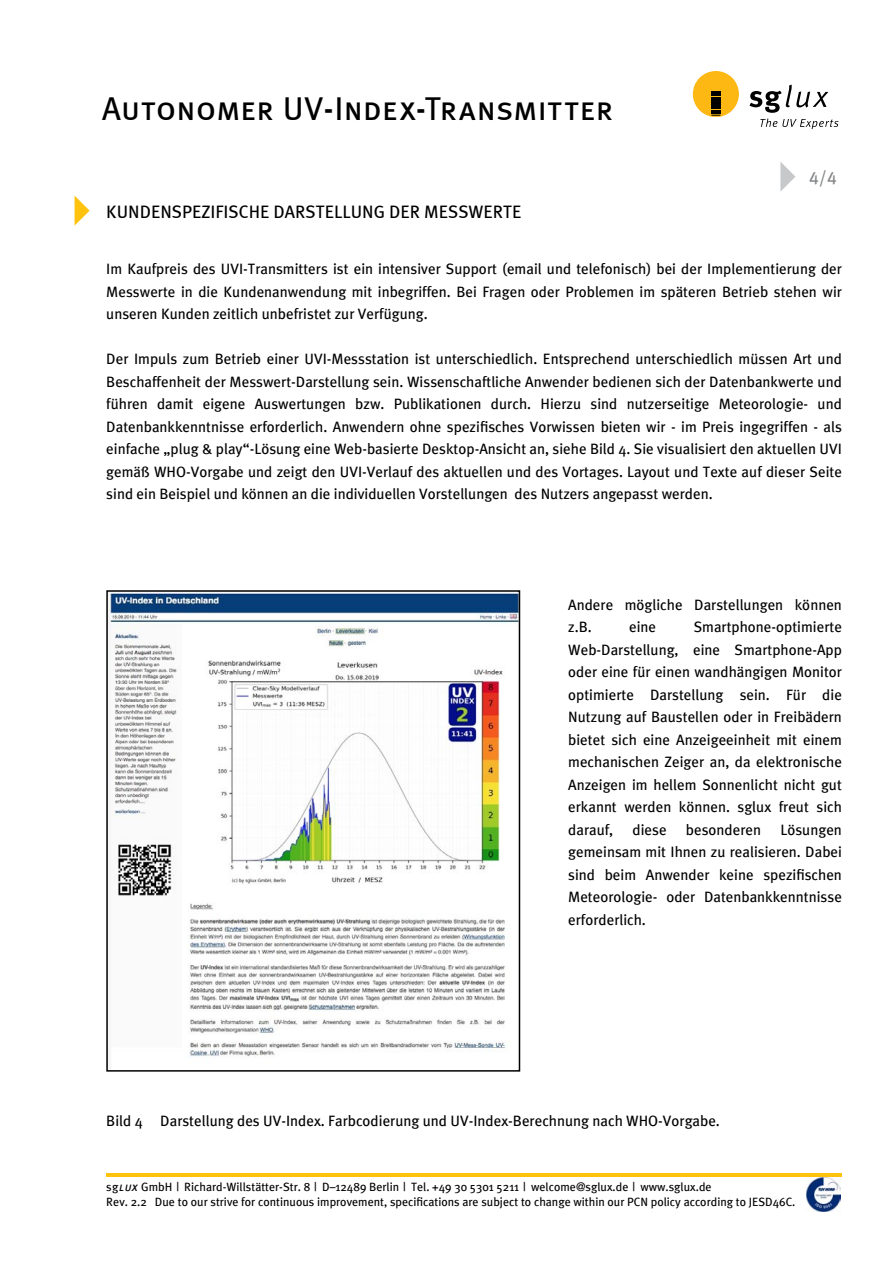
<style>
.page{position:relative;width:893px;height:1263px;background:#fff}
.page>*{position:absolute;margin:0;border:0;box-sizing:border-box;transform-origin:0 0}
.t1{font:33px "Meta Plus Book Caps";color:#000}
.t2{font:18px "Meta Plus Book Caps";color:#000}
.t3{font:18px "Meta Plus Book Caps";color:#848688}
.t4{font:15px/22.5px "Meta Plus";color:#000;text-align:justify}
.t5{font:12px/15px "Meta Plus";color:#000}
.s1{font-family:"Meta Plus Book Caps";font-style:italic}
</style>
<div class="page">
<svg style="left:75px;top:196px;width:15px;height:29px"></svg>
<svg style="left:780px;top:162px;width:15px;height:30px"></svg>
<hr style="left:106px;top:1173px;width:736px;height:3px;background:#ffc20e">
<img style="left:806px;top:1178px;width:34px;height:34px">
<svg style="left:693px;top:71px;width:46px;height:46px"></svg>
<svg style="left:749px;top:85px;width:89px;height:44px"></svg>
<img style="left:109px;top:593px;width:408px;height:464px">
<div style="left:106px;top:590px;width:414px;height:481px;border:2px solid #000"></div>
<h1 class="t1" style="left:102px;top:90px;width:513px">AUTONOMER UV-I NDEX-TRANSMITTER</h1>
<p class="t2" style="left:106px;top:201px;width:417px">KUNDENSPEZIFISCHE DARSTELLUNG DER MESSWERTE</p>
<p class="t3" style="left:809px;top:167px;width:29px">4/4</p>
<p class="t4" style="left:106px;top:258px;width:737px">Im Kaufpreis des UVI-Transmitters ist ein intensiver Support (email und telefonisch) bei der Implementierung der Messwerte in die Kundenanwendung mit inbegriffen. Bei Fragen oder Problemen im späteren Betrieb stehen wir unseren Kunden zeitlich unbefristet zur Verfügung.</p>
<p class="t4" style="left:106px;top:348px;width:737px">Der Impuls zum Betrieb einer UVI-Messstation ist unterschiedlich. Entsprechend unterschiedlich müssen Art und Beschaffenheit der Messwert-Darstellung sein. Wissenschaftliche Anwender bedienen sich der Datenbankwerte und führen damit eigene Auswertungen bzw. Publikationen durch. Hierzu sind nutzerseitige Meteorologie- und Datenbankkenntnisse erforderlich. Anwendern ohne spezifisches Vorwissen bieten wir - im Preis ingegriffen - als einfache „plug &amp; play“-Lösung eine Web-basierte Desktop-Ansicht an, siehe Bild 4. Sie visualisiert den aktuellen UVI gemäß WHO-Vorgabe und zeigt den UVI‑Verlauf des aktuellen und des Vortages. Layout und Texte auf dieser Seite sind ein Beispiel und können an die individuellen Vorstellungen des Nutzers angepasst werden.</p>
<p class="t4" style="left:568px;top:593px;width:275px">Andere mögliche Darstellungen können z.B.</p>
<p class="t4" style="left:568px;top:615px;width:275px;text-indent:125px">Smartphone-optimierte Web‑Darstellung, eine Smartphone-App oder eine für einen wandhängigen Monitor optimierte Darstellung sein. Für die Nutzung auf Baustellen oder in Freibädern bietet sich eine Anzeigeeinheit mit einem mechanischen Zeiger an, da elektronische Anzeigen im hellem Sonnenlicht nicht gut erkannt werden können. sglux freut sich darauf,</p>
<p class="t4" style="left:629px;top:615px;width:29px">eine</p>
<p class="t4" style="left:632px;top:818px;width:36px">diese</p>
<p class="t4" style="left:686px;top:818px;width:77px">besonderen</p>
<p class="t4" style="left:568px;top:818px;width:275px;text-indent:212px">Lösungen gemeinsam mit Ihnen zu realisieren. Dabei sind beim Anwender keine spezifischen Meteorologie- oder Datenbankkenntnisse erforderlich.</p>
<p class="t4" style="left:106px;top:1109px;width:615px">Bild 4 Darstellung des UV-Index. Farbcodierung und UV-Index-Berechnung nach WHO-Vorgabe.</p>
<p class="t5" style="left:106px;top:1179px;width:691px">sg<span class="s1">lux</span> GmbH | Richard-Willstätter-Str. 8 | D–12489 Berlin | Tel. +49 30 5301 5211 | welcome@sglux.de | www.sglux.de<br>Rev. 2.2 Due to our strive for continuous improvement, specifications are subject to change within our PCN policy according to JESD46C.</p>
</div>
